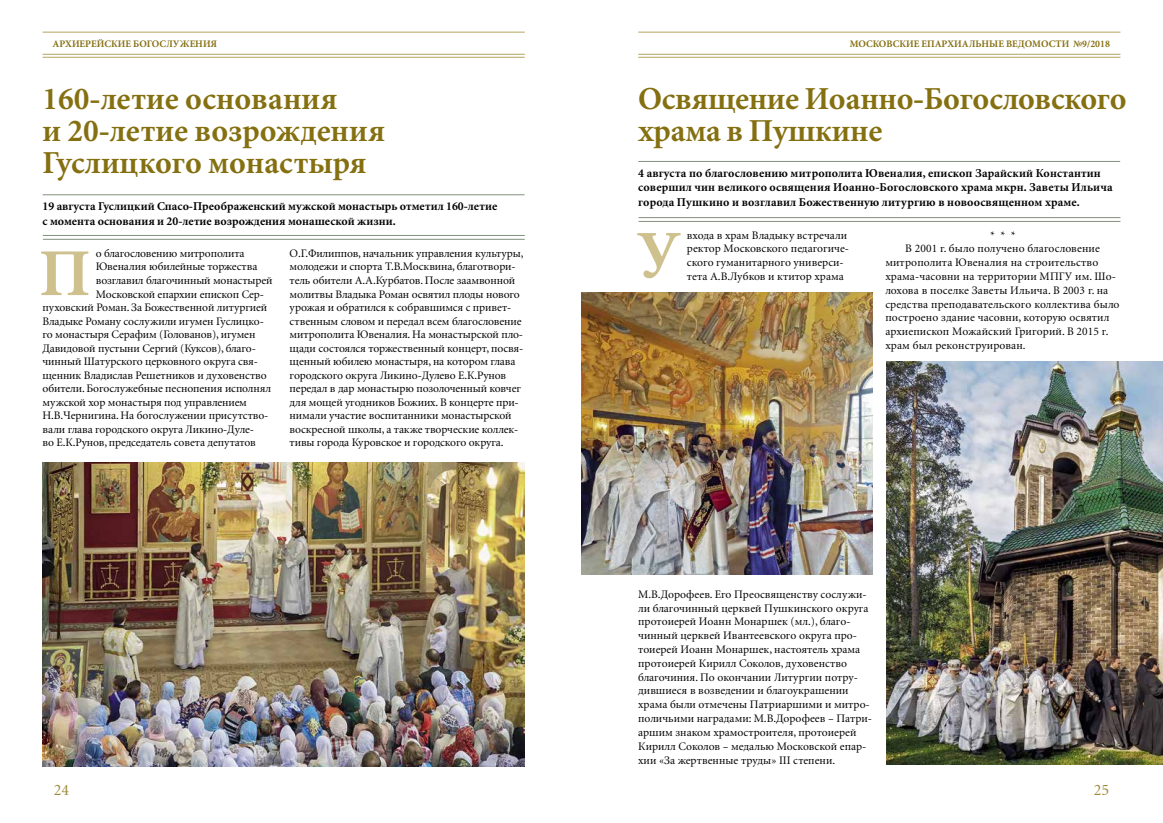
<style>
.page{position:relative;width:1163px;height:823px;background:#fff}
.page>*{position:absolute;margin:0;border:0;box-sizing:border-box;transform-origin:0 0}
.t1{font:700 67px "Minion Cyr";color:#cec18e}
.t2{font:700 32px/32px "Minion Cyr";letter-spacing:-.005em;color:#857011}
.t3{font:16px "Minion Cyr";color:#9d8a38}
.t4{font:700 12px/14.4px "Minion Cyr";letter-spacing:.01em;color:#000}
.t5{font:11.5px/13.8px "Minion Cyr";letter-spacing:-.01em;color:#000}
.t6{font:11.5px "Minion Cyr";letter-spacing:.01em;color:#000}
.t7{font:700 10px "Minion Cyr";color:#857011}
</style>
<div class="page">
<hr style="left:43px;top:54px;width:481px;height:1px;background:#b5a461">
<hr style="left:638px;top:54px;width:482px;height:1px;background:#b5a461">
<hr style="left:43px;top:32px;width:481px;height:1px;background:#b5a461">
<hr style="left:638px;top:32px;width:482px;height:1px;background:#b5a461">
<hr style="left:43px;top:57px;width:481px;height:1px;background:#b5a461">
<hr style="left:638px;top:57px;width:482px;height:1px;background:#b5a461">
<hr style="left:43px;top:235px;width:481px;height:1px;background:#82917e">
<hr style="left:43px;top:239px;width:481px;height:1px;background:#82917e">
<hr style="left:43px;top:194px;width:481px;height:1px;background:#82917e">
<img style="left:43px;top:462px;width:481px;height:303px">
<hr style="left:638px;top:217px;width:482px;height:1px;background:#82917e">
<hr style="left:638px;top:221px;width:482px;height:1px;background:#82917e">
<hr style="left:638px;top:161px;width:481px;height:1px;background:#82917e">
<img style="left:886px;top:361px;width:276px;height:403px">
<img style="left:581px;top:292px;width:291px;height:282px">
<p class="t7" style="left:53px;top:38px;width:166px">АРХИЕРЕЙСКИЕ БОГОСЛУЖЕНИЯ</p>
<p class="t7" style="left:849px;top:37px;width:262px">МОСКОВСКИЕ ЕПАРХИАЛЬНЫЕ ВЕДОМОСТИ №9/2018</p>
<h2 class="t2" style="left:43px;top:82px;width:344px">160-летие основания<br>и 20-летие возрождения<br>Гуслицкого монастыря</h2>
<p class="t4" style="left:43px;top:199px;width:456px">19 августа Гуслицкий Спасо-Преображенский мужской монастырь отметил 160-летие с момента основания и 20-летие возрождения монашеской жизни.</p>
<p class="t5" style="left:96px;top:246px;width:150px">о благословению митрополита</p>
<p class="t5" style="left:96px;top:259px;width:163px">Ювеналия юбилейные торжества</p>
<p class="t5" style="left:96px;top:273px;width:178px">возглавил благочинный монастырей</p>
<p class="t5" style="left:96px;top:286px;width:170px">Московской епархии епископ Сер-</p>
<p class="t5" style="left:43px;top:300px;width:226px">пуховский Роман. За Божественной литургией</p>
<p class="t5" style="left:43px;top:313px;width:223px">Владыке Роману сослужили игумен Гуслицко-</p>
<p class="t5" style="left:43px;top:327px;width:214px">го монастыря Серафим (Голованов), игумен</p>
<p class="t5" style="left:43px;top:340px;width:215px">Давидовой пустыни Сергий (Куксов), благо-</p>
<p class="t5" style="left:43px;top:354px;width:217px">чинный Шатурского церковного округа свя-</p>
<p class="t5" style="left:43px;top:367px;width:225px">щенник Владислав Решетников и духовенство</p>
<p class="t5" style="left:43px;top:381px;width:230px">обители. Богослужебные песнопения исполнял</p>
<p class="t5" style="left:43px;top:394px;width:206px">мужской хор монастыря под управлением</p>
<p class="t5" style="left:43px;top:408px;width:227px">Н.В.Чернигина. На богослужении присутство-</p>
<p class="t5" style="left:43px;top:421px;width:213px">вали глава городского округа Ликино-Дуле-</p>
<p class="t5" style="left:43px;top:435px;width:215px">во Е.К.Рунов, председатель совета депутатов</p>
<h1 class="t1" style="left:39px;top:233px;width:52px">П</h1>
<p class="t5" style="left:289px;top:246px;width:235px;line-height:13.5px">О.Г.Филиппов, начальник управления культуры, молодежи и спорта Т.В.Москвина, благотвори&shy;тель обители А.А.Курбатов. После заамвонной молитвы Владыка Роман освятил плоды нового урожая и обратился к собравшимся с привет&shy;ственным словом и передал всем благословение митрополита Ювеналия. На монастырской пло&shy;щади состоялся торжественный концерт, посвя&shy;щенный юбилею монастыря, на котором глава городского округа Ликино-Дулево Е.К.Рунов передал в дар монастырю позолоченный ковчег для мощей угодников Божиих. В концерте при&shy;нимали участие воспитанники монастырской воскресной школы, а также творческие коллек&shy;тивы города Куровское и городского округа.</p>
<h2 class="t2" style="left:638px;top:82px;width:490px">Освящение Иоанно-Богословского храма в Пушкине</h2>
<p class="t4" style="left:638px;top:165px;width:476px">4 августа по благословению митрополита Ювеналия, епископ Зарайский Константин совершил чин великого освящения Иоанно-Богословского храма мкрн. Заветы Ильича города Пушкино и возглавил Божественную литургию в новоосвященном храме.</p>
<p class="t5" style="left:687px;top:227px;width:163px">входа в храм Владыку встречали ректор Московского педагогиче&shy;ского гуманитарного универси&shy;тета А.В.Лубков и ктитор храма</p>
<h1 class="t1" style="left:635px;top:215px;width:47px">У</h1>
<p class="t5" style="left:989px;top:227px;width:27px">* * *</p>
<p class="t6" style="left:905px;top:241px;width:196px">В 2001 г. было получено благословение</p>
<p class="t6" style="left:885px;top:255px;width:214px">митрополита Ювеналия на строительство</p>
<p class="t6" style="left:885px;top:269px;width:232px">храма-часовни на территории МПГУ им. Шо-</p>
<p class="t6" style="left:885px;top:283px;width:224px">лохова в поселке Заветы Ильича. В 2003 г. на</p>
<p class="t6" style="left:885px;top:297px;width:236px">средства преподавательского коллектива было</p>
<p class="t6" style="left:885px;top:310px;width:225px">построено здание часовни, которую освятил</p>
<p class="t6" style="left:885px;top:324px;width:224px">архиепископ Можайский Григорий. В 2015 г.</p>
<p class="t6" style="left:885px;top:338px;width:142px">храм был реконструирован.</p>
<p class="t5" style="left:638px;top:586px;width:235px">М.В.Дорофеев. Его Преосвященству сослужи&shy;ли благочинный церквей Пушкинского округа протоиерей Иоанн Монаршек (мл.), благо&shy;чинный церквей Ивантеевского округа про&shy;тоиерей Иоанн Монаршек, настоятель храма протоиерей Кирилл Соколов, духовенство благочиния. По окончании Литургии потру&shy;дившиеся в возведении и благоукрашении храма были отмечены Патриаршими и митро&shy;поличьими наградами: М.В.Дорофеев – Патри&shy;аршим знаком храмостроителя, протоиерей Кирилл Соколов – медалью Московской епар&shy;хии «За жертвенные труды» III степени.</p>
<h3 class="t3" style="left:54px;top:780px;width:17px">24</h3>
<h3 class="t3" style="left:1093px;top:780px;width:17px">25</h3>
</div>
